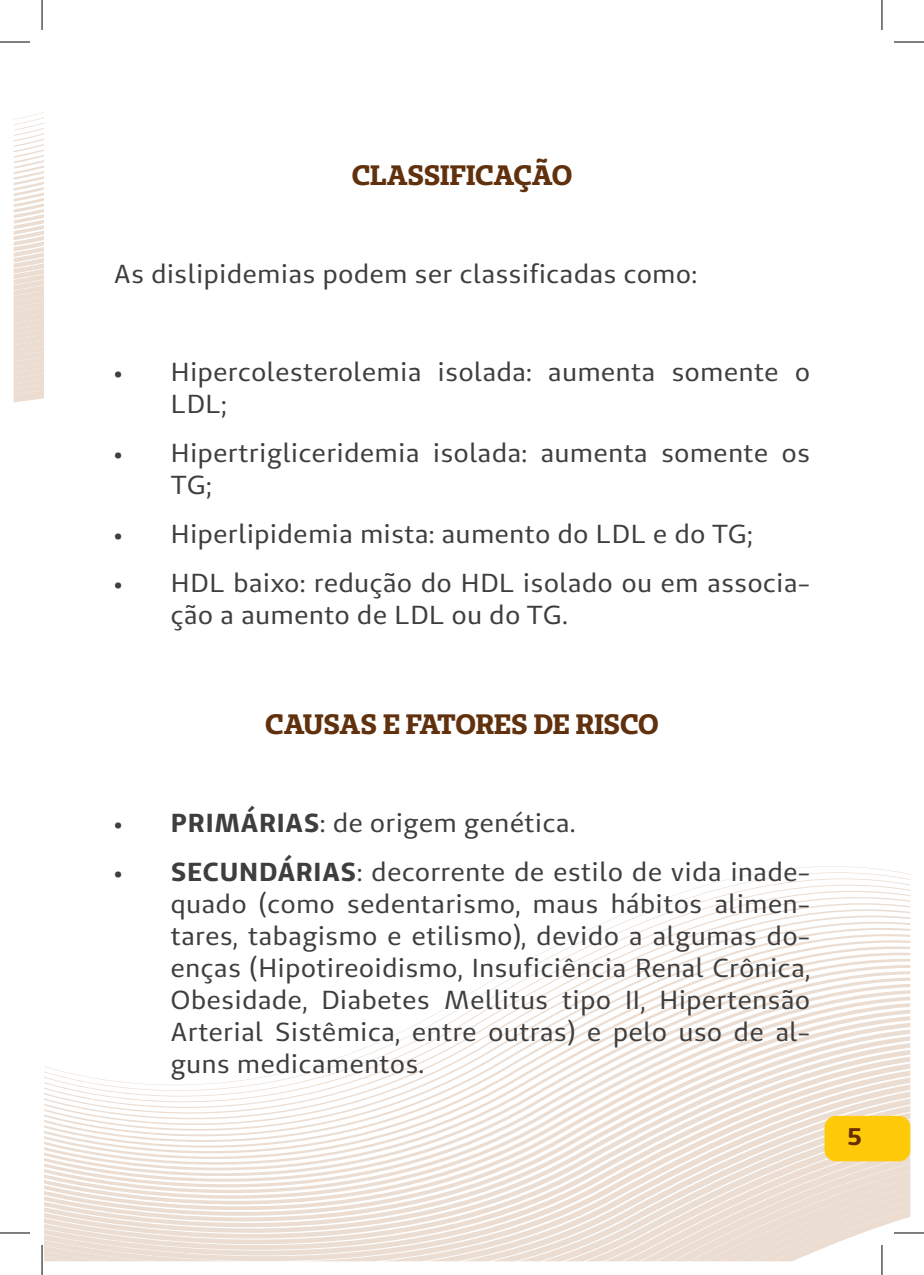
<style>
.page{position:relative;width:924px;height:1275px;background:#fff}
.page>*{position:absolute;margin:0;border:0;box-sizing:border-box;transform-origin:0 0}
.t1{font:700 28px "Unimed Slab";letter-spacing:-.01em;color:#61300d}
.t2{font:26px/32px "Unimed Sans";letter-spacing:.03em;color:#3e3e3f}
.t3{font:700 24px "Unimed Sans";color:#672c00}
.s1{font-weight:700}
</style>
<div class="page">
<svg style="left:14px;top:112px;width:30px;height:290px"></svg>
<svg style="left:531px;top:952px;width:378px;height:7px"></svg>
<svg style="left:519px;top:959px;width:390px;height:6px"></svg>
<svg style="left:509px;top:965px;width:400px;height:6px"></svg>
<svg style="left:498px;top:971px;width:411px;height:6px"></svg>
<svg style="left:486px;top:977px;width:423px;height:7px"></svg>
<svg style="left:476px;top:984px;width:433px;height:6px"></svg>
<svg style="left:465px;top:990px;width:444px;height:6px"></svg>
<svg style="left:454px;top:996px;width:455px;height:7px"></svg>
<svg style="left:444px;top:1003px;width:465px;height:6px"></svg>
<svg style="left:432px;top:1009px;width:477px;height:7px"></svg>
<svg style="left:419px;top:1016px;width:490px;height:7px"></svg>
<svg style="left:407px;top:1023px;width:502px;height:6px"></svg>
<svg style="left:392px;top:1029px;width:517px;height:7px"></svg>
<svg style="left:377px;top:1036px;width:532px;height:7px"></svg>
<svg style="left:362px;top:1043px;width:547px;height:6px"></svg>
<svg style="left:343px;top:1049px;width:566px;height:7px"></svg>
<svg style="left:321px;top:1056px;width:588px;height:7px"></svg>
<svg style="left:44px;top:1063px;width:865px;height:7px"></svg>
<svg style="left:44px;top:1070px;width:865px;height:7px"></svg>
<svg style="left:44px;top:1077px;width:865px;height:7px"></svg>
<svg style="left:44px;top:1084px;width:865px;height:7px"></svg>
<svg style="left:44px;top:1091px;width:865px;height:170px"></svg>
<svg style="left:491px;top:1098px;width:418px;height:163px;fill:#ede1d7"></svg>
<svg style="left:518px;top:1105px;width:391px;height:156px;fill:#ecded4"></svg>
<svg style="left:542px;top:1112px;width:367px;height:149px;fill:#ebddd2"></svg>
<svg style="left:564px;top:1120px;width:345px;height:141px;fill:#ebddd2"></svg>
<svg style="left:585px;top:1127px;width:324px;height:134px"></svg>
<div style="left:824px;top:1115px;width:85px;height:46px;background:#feca0a;border-radius:11px"></div>
<hr style="left:893px;top:1231px;width:30px;height:3px;background:#fff">
<hr style="left:880px;top:1245px;width:2px;height:30px;background:#fff">
<hr style="left:0;top:42px;width:30px;height:1px;background:#000">
<hr style="left:893px;top:42px;width:30px;height:1px;background:#000">
<hr style="left:0;top:1232px;width:30px;height:1px;background:#000">
<hr style="left:893px;top:1232px;width:30px;height:1px;background:#000">
<hr style="left:42px;top:0;width:1px;height:30px;background:#000">
<hr style="left:42px;top:1245px;width:1px;height:30px;background:#000">
<hr style="left:881px;top:0;width:1px;height:30px;background:#000">
<hr style="left:881px;top:1245px;width:1px;height:30px;background:#000">
<p class="t1" style="left:351px;top:157px;width:222px">CLASSIFICAÇÃO</p>
<p class="t2" style="left:114px;top:257px;width:584px">As dislipidemias podem ser classificadas como:</p>
<p class="t2" style="left:171px;top:355px;width:640px;text-indent:-57px">• Hipercolesterolemia isolada: aumenta somente o<br>LDL;</p>
<p class="t2" style="left:171px;top:436px;width:640px;text-indent:-57px">• Hipertrigliceridemia isolada: aumenta somente os<br>TG;</p>
<p class="t2" style="left:114px;top:517px;width:639px">• Hiperlipidemia mista: aumento do LDL e do TG;</p>
<p class="t2" style="left:171px;top:566px;width:640px;text-indent:-57px">• HDL baixo: redução do HDL isolado ou em associa&shy;ção a aumento de LDL ou do TG.</p>
<p class="t1" style="left:265px;top:706px;width:395px">CAUSAS E FATORES DE RISCO</p>
<p class="t2" style="left:114px;top:807px;width:462px">• <span class="s1">PRIMÁRIAS</span>: de origem genética.</p>
<p class="t2" style="left:171px;top:856px;width:640px;text-align:justify;text-indent:-57px">• <span class="s1">SECUNDÁRIAS</span>: decorrente de estilo de vida inade&shy;quado (como sedentarismo, maus hábitos alimen&shy;tares, tabagismo e etilismo), devido a algumas do&shy;enças (Hipotireoidismo, Insuficiência Renal Crônica, Obesidade, Diabetes Mellitus tipo II, Hipertensão Arterial Sistêmica, entre outras) e pelo uso de al&shy;guns medicamentos.</p>
<p class="t3" style="left:846px;top:1121px;width:16px">5</p>
</div>
